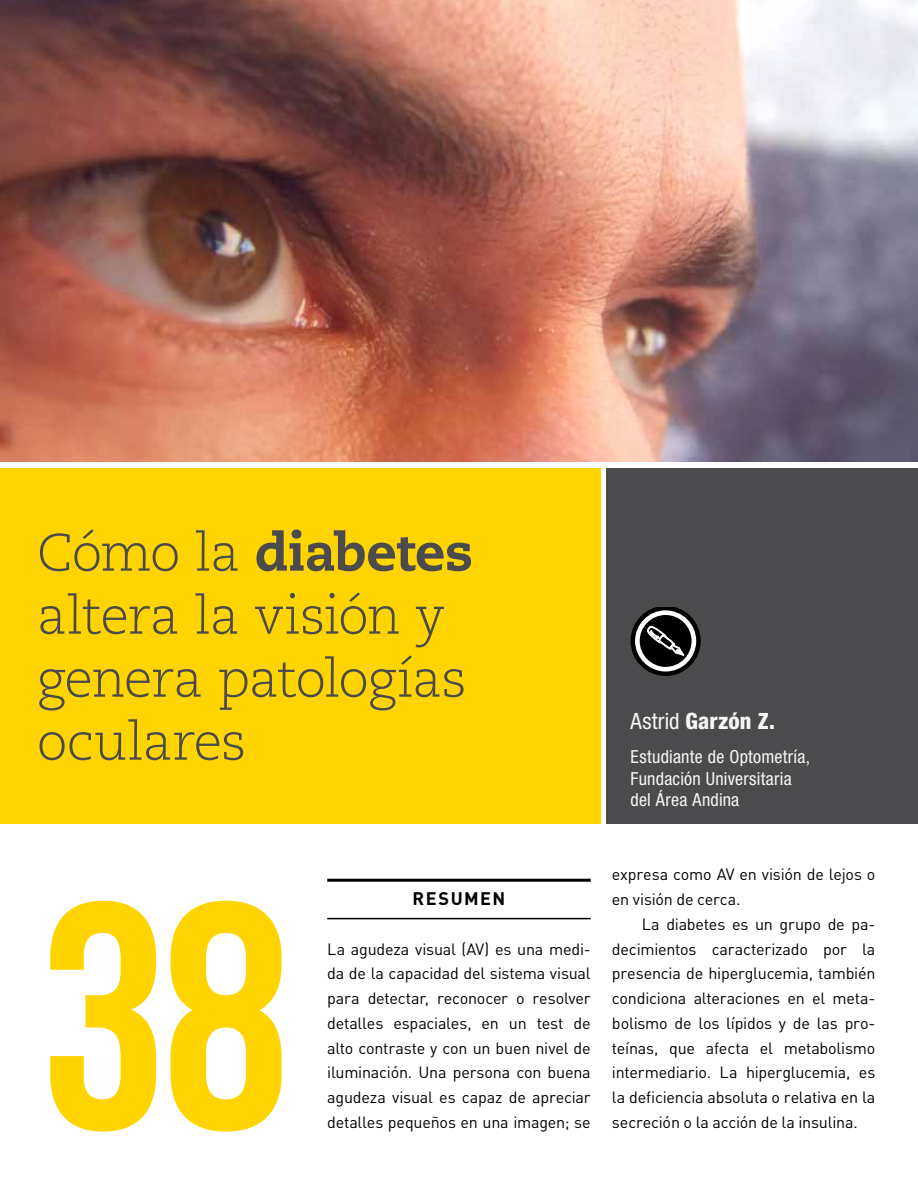
<style>
.page{position:relative;width:918px;height:1188px;background:#fff}
.page>*{position:absolute;margin:0;border:0;box-sizing:border-box;transform-origin:0 0}
.t1{font:322.5px "Bebas Neue";color:#ffd400}
.t2{font:300 52.5px/63px "Caecilia LT Std";letter-spacing:-.015em;color:#4b4b4d}
.t3{font:800 condensed 22.5px "Helvetica Neue LT Std";letter-spacing:.005em;color:#f6f6f6}
.t4{font:condensed 18px/21.6px "Helvetica Neue LT Std";letter-spacing:.015em;color:#f6f6f6}
.t5{font:700 18px "DIN Pro";letter-spacing:.085em;color:#000}
.t6{font:16.2px/24.8px "DIN Pro";letter-spacing:-.015em;color:#000;text-align:justify}
.s1{font-weight:800}
.s2{font-weight:400}
</style>
<div class="page">
<div style="left:0;top:468px;width:601px;height:356px;background:#ffd400"></div>
<div style="left:607px;top:468px;width:311px;height:356px;background:#4b4b4d"></div>
<hr style="left:327px;top:879px;width:264px;height:3px;background:#000">
<hr style="left:327px;top:918px;width:264px;height:1px;background:#000">
<svg style="left:631px;top:608px;width:70px;height:68px"></svg>
<img style="left:0;top:0;width:918px;height:462px">
<h2 class="t2" style="left:37px;top:522px;width:438px">Cómo la <span class="s1">diabetes </span>altera la visión y genera patologías oculares</h2>
<h3 class="t3" style="left:631px;top:707px;width:146px"><span class="s2">Astrid</span> Garzón Z.</h3>
<p class="t4" style="left:631px;top:746px;width:181px">Estudiante de Optometría,<br>Fundación Universitaria del Área Andina</p>
<h1 class="t1" style="left:39px;top:841px;width:252px">38</h1>
<p class="t5" style="left:413px;top:886px;width:94px">RESUMEN</p>
<p class="t6" style="left:327px;top:936px;width:265px">La agudeza visual (AV) es una medi&shy;da de la capacidad del sistema visual para detectar, reconocer o resolver detalles espaciales, en un test de alto contraste y con un buen nivel de iluminación. Una persona con buena agudeza visual es capaz de apreciar detalles pequeños en una imagen; se</p>
<p class="t6" style="left:612px;top:861px;width:265px">expresa como AV en visión de lejos o en visión de cerca.</p>
<p class="t6" style="left:612px;top:911px;width:265px;text-indent:30px">La diabetes es un grupo de pa&shy;decimientos caracterizado por la presencia de hiperglucemia, también condiciona alteraciones en el meta&shy;bolismo de los lípidos y de las pro&shy;teínas, que afecta el metabolismo intermediario. La hiperglucemia, es la deficiencia absoluta o relativa en la secreción o la acción de la insulina.</p>
</div>
